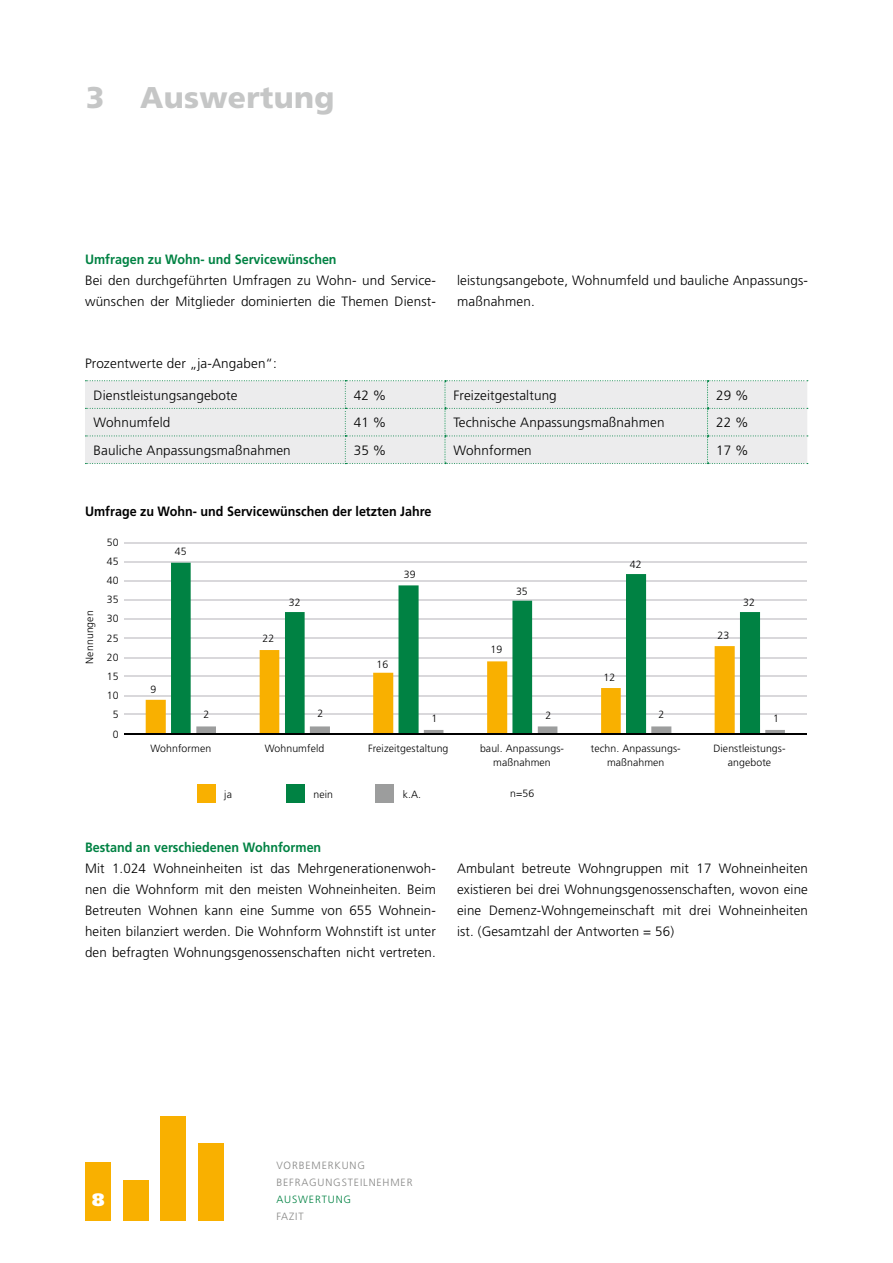
<style>
.page{position:relative;width:893px;height:1263px;background:#fff}
.page>*{position:absolute;margin:0;border:0;box-sizing:border-box;transform-origin:0 0}
.t1{font:900 30px "Frutiger";letter-spacing:.01em;color:#c5c6c6}
.t2{font:900 18px "Frutiger";color:#fff}
.t3{font:300 13.5px/21px "Frutiger";letter-spacing:.01em;color:#000;text-align:justify}
.t4{font:700 13.5px "Frutiger";color:#008243;scale:.93 1}
.t5{font:700 13.5px "Frutiger";color:#000;scale:.93 1}
.t6{font:300 10.5px/13.5px "Frutiger";letter-spacing:.01em;color:#000;text-align:center}
.t7{font:300 10.5px/17px "Frutiger";letter-spacing:.08em;color:#878786}
.t8{font:300 10.5px "Frutiger";letter-spacing:.08em;color:#008243}
</style>
<div class="page">
<div style="left:85px;top:1161px;width:26px;height:59px;background:#f9b000"></div>
<div style="left:123px;top:1180px;width:26px;height:40px;background:#f9b000"></div>
<div style="left:160px;top:1116px;width:26px;height:104px;background:#f9b000"></div>
<div style="left:198px;top:1143px;width:26px;height:77px;background:#f9b000"></div>
<div style="left:85px;top:380px;width:723px;height:84px;background:#ececed"></div>
<hr style="left:124px;top:543px;width:683px;height:1px;background:#d9d8db">
<hr style="left:124px;top:562px;width:683px;height:1px;background:#d9d8db">
<hr style="left:124px;top:581px;width:683px;height:1px;background:#d9d8db">
<hr style="left:124px;top:600px;width:683px;height:1px;background:#d9d8db">
<hr style="left:124px;top:619px;width:683px;height:1px;background:#d9d8db">
<hr style="left:124px;top:638px;width:683px;height:1px;background:#d9d8db">
<hr style="left:124px;top:657px;width:683px;height:1px;background:#d9d8db">
<hr style="left:124px;top:676px;width:683px;height:1px;background:#d9d8db">
<hr style="left:124px;top:695px;width:683px;height:1px;background:#d9d8db">
<hr style="left:124px;top:714px;width:683px;height:1px;background:#d9d8db">
<svg style="left:146px;top:658px;width:25px;height:75px"></svg>
<svg style="left:171px;top:563px;width:589px;height:170px"></svg>
<svg style="left:196px;top:726px;width:589px;height:7px"></svg>
<hr style="left:124px;top:733px;width:683px;height:1px;background:#000">
<div style="left:197px;top:784px;width:19px;height:19px;background:#f9b000"></div>
<div style="left:286px;top:784px;width:19px;height:19px;background:#008243"></div>
<div style="left:376px;top:784px;width:18px;height:19px;background:#9c9d9d"></div>
<h1 class="t1" style="left:86px;top:80px;width:250px">3 Auswertung</h1>
<p class="t4" style="left:85px;top:251px;width:272px">Umfragen zu Wohn- und Servicewünschen</p>
<p class="t3" style="left:85px;top:270px;width:352px">Bei den durchgeführten U mfragen zu Wohn- und Service&shy;wünschen der M itglieder dominierten die Themen Dienst-</p>
<p class="t3" style="left:85px;top:353px;width:193px">Prozentwerte der „ja-Angaben“:</p>
<p class="t3" style="left:457px;top:270px;width:352px">leistungsangebote, Wohnumfeld und bauliche Anpassungs&shy;maßnahmen.</p>
<p class="t3" style="left:94px;top:385px;width:146px">Dienstleistungsangebote</p>
<p class="t3" style="left:354px;top:385px;width:34px">42 %</p>
<p class="t3" style="left:453px;top:385px;width:105px">Freizeitgestaltung</p>
<p class="t3" style="left:716px;top:385px;width:34px">29 %</p>
<p class="t3" style="left:94px;top:412px;width:78px">Wohnumfeld</p>
<p class="t3" style="left:354px;top:412px;width:34px">41 %</p>
<p class="t3" style="left:453px;top:412px;width:212px">Technische Anpassungsmaßnahmen</p>
<p class="t3" style="left:716px;top:412px;width:34px">22 %</p>
<p class="t3" style="left:94px;top:440px;width:199px">Bauliche Anpassungsmaßnahmen</p>
<p class="t3" style="left:354px;top:440px;width:34px">35 %</p>
<p class="t3" style="left:453px;top:440px;width:80px">Wohnformen</p>
<p class="t3" style="left:716px;top:440px;width:34px">17 %</p>
<p class="t5" style="left:85px;top:503px;width:374px">Umfrage zu Wohn- und Servicewünschen der letzten Jahre</p>
<p class="t6" style="left:83px;top:664px;width:55px;rotate:-90deg">Nennungen</p>
<p class="t6" style="left:107px;top:535px;width:13px">50</p>
<p class="t6" style="left:107px;top:554px;width:13px">45</p>
<p class="t6" style="left:107px;top:574px;width:13px">40</p>
<p class="t6" style="left:107px;top:593px;width:13px">35</p>
<p class="t6" style="left:107px;top:612px;width:13px">30</p>
<p class="t6" style="left:107px;top:631px;width:13px">25</p>
<p class="t6" style="left:107px;top:650px;width:13px">20</p>
<p class="t6" style="left:107px;top:670px;width:13px">15</p>
<p class="t6" style="left:107px;top:689px;width:13px">10</p>
<p class="t6" style="left:113px;top:708px;width:7px">5</p>
<p class="t6" style="left:113px;top:727px;width:7px">0</p>
<p class="t6" style="left:175px;top:545px;width:13px">45</p>
<p class="t6" style="left:150px;top:682px;width:7px">9</p>
<p class="t6" style="left:203px;top:708px;width:7px">2</p>
<p class="t6" style="left:150px;top:742px;width:62px">Wohnformen</p>
<p class="t6" style="left:263px;top:631px;width:13px">22</p>
<p class="t6" style="left:289px;top:595px;width:13px">32</p>
<p class="t6" style="left:317px;top:706px;width:7px">2</p>
<p class="t6" style="left:404px;top:568px;width:13px">39</p>
<p class="t6" style="left:376px;top:657px;width:13px">16</p>
<p class="t6" style="left:431px;top:712px;width:7px">1</p>
<p class="t6" style="left:516px;top:584px;width:13px">35</p>
<p class="t6" style="left:490px;top:643px;width:13px">19</p>
<p class="t6" style="left:545px;top:708px;width:7px">2</p>
<p class="t6" style="left:630px;top:558px;width:13px">42</p>
<p class="t6" style="left:604px;top:671px;width:13px">12</p>
<p class="t6" style="left:658px;top:708px;width:7px">2</p>
<p class="t6" style="left:717px;top:628px;width:13px">23</p>
<p class="t6" style="left:743px;top:596px;width:13px">32</p>
<p class="t6" style="left:773px;top:712px;width:7px">1</p>
<p class="t6" style="left:265px;top:742px;width:61px">Wohnumfeld</p>
<p class="t6" style="left:368px;top:742px;width:82px">Freizeitgestaltung</p>
<p class="t6" style="left:480px;top:742px;width:85px">baul. Anpassungs&shy;maßnahmen</p>
<p class="t6" style="left:591px;top:742px;width:91px">techn. Anpassungs&shy;maßnahmen</p>
<p class="t6" style="left:713px;top:742px;width:74px">Dienstleistungs&shy;angebote</p>
<p class="t6" style="left:224px;top:787px;width:9px">ja</p>
<p class="t6" style="left:314px;top:787px;width:21px">nein</p>
<p class="t6" style="left:403px;top:787px;width:11px">k.A.</p>
<p class="t6" style="left:510px;top:787px;width:26px">n=56</p>
<p class="t4" style="left:85px;top:839px;width:256px">Bestand an verschiedenen Wohnformen</p>
<p class="t3" style="left:85px;top:858px;width:352px">M it 1. 024 Wohneinheiten ist das Mehrgenerationenwoh&shy;nen die Wohnform mit den meisten Wohneinheiten. Beim Betreuten Wohnen kann eine Summe von 655 Wohnein&shy;heiten bilanziert werden. Die Wohnform Wohnstift ist unter den befragten Wohnungsgenossenschaften nicht vertreten.</p>
<p class="t3" style="left:457px;top:858px;width:352px">Ambulant betreute Wohngruppen mit 17 Wohneinheiten existieren bei drei Wohnungsgenossenschaften, wovon eine eine Demenz-Wohngemeinschaft mit drei Wohneinheiten ist. (Gesamtzahl der Antworten = 56)</p>
<h2 class="t2" style="left:92px;top:1188px;width:14px">8</h2>
<p class="t7" style="left:276px;top:1157px;width:138px">Vorbemerkung<br>Befragungsteilnehmer</p>
<p class="t8" style="left:276px;top:1193px;width:76px">Auswertung</p>
<p class="t7" style="left:276px;top:1208px;width:29px">Fazit</p>
</div>
